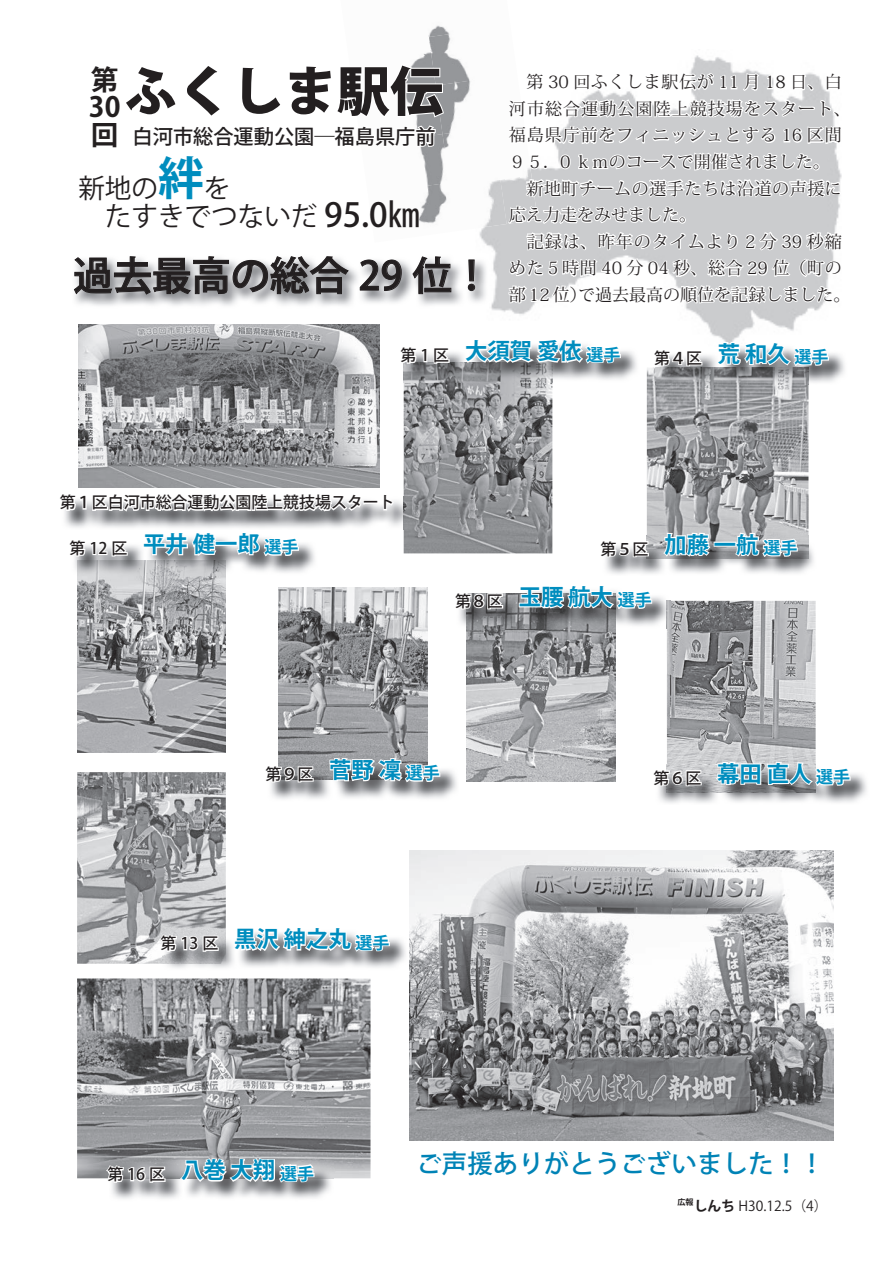
<style>
.page{position:relative;width:893px;height:1263px;background:#fff}
.page>*{position:absolute;margin:0;border:0;box-sizing:border-box;transform-origin:0 0}
.t1{font:800 53.1px "Koz Go Pro";color:#231f20}
.t2{font:500 39.3px "Koz Go Pro";color:#231f20}
.t3{font:500 33px "Koz Go Pro";color:#231f20}
.t4{font:700 27.6px "Koz Go Pro";color:#231f20}
.t5{font:26.55px "Koz Go Pro";color:#231f20}
.t6{font:500 25.5px "Koz Go Pro";color:#0083b6}
.t7{font:700 22.35px "Koz Go Pro";color:#008dbe}
.t8{font:500 20.25px "Koz Go Pro";color:#231f20}
.t9{font:16.95px "Koz Min Pro";letter-spacing:.03em;color:#231f20}
.t10{font:16.95px "Koz Min Pro";color:#231f20}
.t11{font:16.95px "Koz Min Pro";letter-spacing:.065em;color:#231f20}
.t12{font:16.95px "Koz Min Pro";letter-spacing:.055em;color:#231f20}
.t13{font:16.95px "Koz Min Pro";letter-spacing:.06em;color:#231f20}
.t14{font:700 16.95px "Koz Go Pro";color:#0090c1}
.t15{font:500 15.9px "Koz Go Pro";color:#231f20}
.t16{font:13.8px "Koz Go Pro";color:#231f20}
.t17{font:700 8.1px "Koz Go Pro";color:#231f20}
.s1{font-weight:700;font-size:45.75px;color:#008dbe}
.s2{font-weight:700}
</style>
<div class="page">
<img style="left:409px;top:850px;width:424px;height:291px">
<img style="left:77px;top:978px;width:293px;height:200px">
<img style="left:667px;top:611px;width:149px;height:153px">
<img style="left:466px;top:628px;width:149px;height:153px">
<img style="left:658px;top:764px;width:209px;height:39px">
<svg style="left:658px;top:730px;width:45px;height:57px"></svg>
<svg style="left:713px;top:760px;width:139px;height:27px"></svg>
<img style="left:459px;top:611px;width:208px;height:17px">
<img style="left:667px;top:611px;width:4px;height:17px">
<img style="left:77px;top:611px;width:149px;height:141px">
<img style="left:279px;top:611px;width:148px;height:150px">
<img style="left:111px;top:1161px;width:222px;height:38px">
<svg style="left:104px;top:1127px;width:63px;height:57px"></svg>
<svg style="left:178px;top:1157px;width:138px;height:28px"></svg>
<img style="left:270px;top:761px;width:187px;height:38px">
<svg style="left:270px;top:727px;width:45px;height:57px"></svg>
<svg style="left:328px;top:757px;width:113px;height:27px"></svg>
<img style="left:77px;top:772px;width:149px;height:192px">
<img style="left:167px;top:938px;width:239px;height:30px">
<img style="left:162px;top:930px;width:64px;height:34px">
<svg style="left:157px;top:896px;width:63px;height:57px"></svg>
<svg style="left:231px;top:932px;width:160px;height:21px"></svg>
<svg style="left:64px;top:25px;width:781px;height:586px"></svg>
<h1 class="t1" style="left:91px;top:57px;width:354px"><sup>第</sup>ふくしま駅伝</h1>
<h3 class="t4" style="left:89px;top:89px;width:33px">30</h3>
<h3 class="t4" style="left:91px;top:117px;width:27px">回</h3>
<h3 class="t5" style="left:78px;top:171px;width:154px">新地の<span class="s1">絆</span>を</h3>
<p class="t8" style="left:133px;top:124px;width:304px">白河市総合運動公園―福島県庁前</p>
<h3 class="t3" style="left:324px;top:194px;width:98px">95.0㎞</h3>
<h3 class="t5" style="left:78px;top:199px;width:241px">　たすきでつないだ</h3>
<h2 class="t2" style="left:73px;top:250px;width:419px">過去最高の総合 29 位!</h2>
<p class="t9" style="left:509px;top:70px;width:334px">　第 30 回ふくしま駅伝が 11 月 18 日、白</p>
<p class="t11" style="left:509px;top:97px;width:343px">河市総合運動公園陸上競技場をスタート、</p>
<p class="t12" style="left:509px;top:123px;width:334px">福島県庁前をフィニッシュとする 16 区間</p>
<p class="t10" style="left:509px;top:150px;width:322px">９５．0 ｋｍのコースで開催されました。</p>
<p class="t9" style="left:509px;top:176px;width:334px">　新地町チームの選手たちは沿道の声援に</p>
<p class="t10" style="left:509px;top:203px;width:189px">応え力走をみせました。</p>
<p class="t13" style="left:509px;top:230px;width:334px">　記録は、昨年のタイムより２分 39 秒縮</p>
<p class="t9" style="left:509px;top:256px;width:334px">めた５時間 40 分 04 秒、総合 29 位（町の</p>
<p class="t10" style="left:578px;top:283px;width:274px">で過去最高の順位を記録しました。</p>
<p class="t9" style="left:509px;top:283px;width:79px">部 12 位）</p>
<p class="t15" style="left:401px;top:345px;width:50px">第1区</p>
<h3 class="t7" style="left:465px;top:337px;width:118px">大須賀愛依</h3>
<p class="t14" style="left:586px;top:343px;width:36px">選手</p>
<p class="t15" style="left:654px;top:348px;width:49px">第４区</p>
<h3 class="t7" style="left:718px;top:339px;width:73px">荒和久</h3>
<p class="t14" style="left:794px;top:346px;width:36px">選手</p>
<p class="t15" style="left:60px;top:492px;width:336px">第１区白河市総合運動公園陸上競技場スタート</p>
<p class="t15" style="left:70px;top:538px;width:59px">第12 区</p>
<h3 class="t7" style="left:143px;top:530px;width:118px">平井健一郎</h3>
<p class="t14" style="left:265px;top:536px;width:36px">選手</p>
<p class="t15" style="left:601px;top:539px;width:49px">第５区</p>
<h3 class="t7" style="left:664px;top:530px;width:96px">加藤一航</h3>
<p class="t14" style="left:763px;top:537px;width:36px">選手</p>
<p class="t15" style="left:455px;top:591px;width:49px">第８区</p>
<h3 class="t7" style="left:519px;top:582px;width:96px">玉腰航大</h3>
<p class="t14" style="left:618px;top:589px;width:36px">選手</p>
<p class="t15" style="left:265px;top:764px;width:49px">第９区</p>
<h3 class="t7" style="left:329px;top:755px;width:73px">菅野凜</h3>
<p class="t14" style="left:406px;top:762px;width:36px">選手</p>
<p class="t15" style="left:161px;top:933px;width:59px">第13 区</p>
<h3 class="t7" style="left:234px;top:925px;width:118px">黒沢紳之丸</h3>
<p class="t14" style="left:355px;top:931px;width:36px">選手</p>
<p class="t15" style="left:653px;top:768px;width:49px">第６区</p>
<h3 class="t7" style="left:717px;top:759px;width:96px">幕田直人</h3>
<p class="t14" style="left:816px;top:766px;width:36px">選手</p>
<p class="t15" style="left:107px;top:1164px;width:59px">第16 区</p>
<h3 class="t7" style="left:181px;top:1156px;width:96px">八巻大翔</h3>
<p class="t14" style="left:280px;top:1162px;width:36px">選手</p>
<h3 class="t6" style="left:416px;top:1147px;width:410px">ご声援ありがとうございました!!</h3>
<p class="t17" style="left:677px;top:1196px;width:18px">広報</p>
<p class="t16" style="left:694px;top:1197px;width:135px"><span class="s2">しんち</span> H30.12.5) (4</p>
</div>
